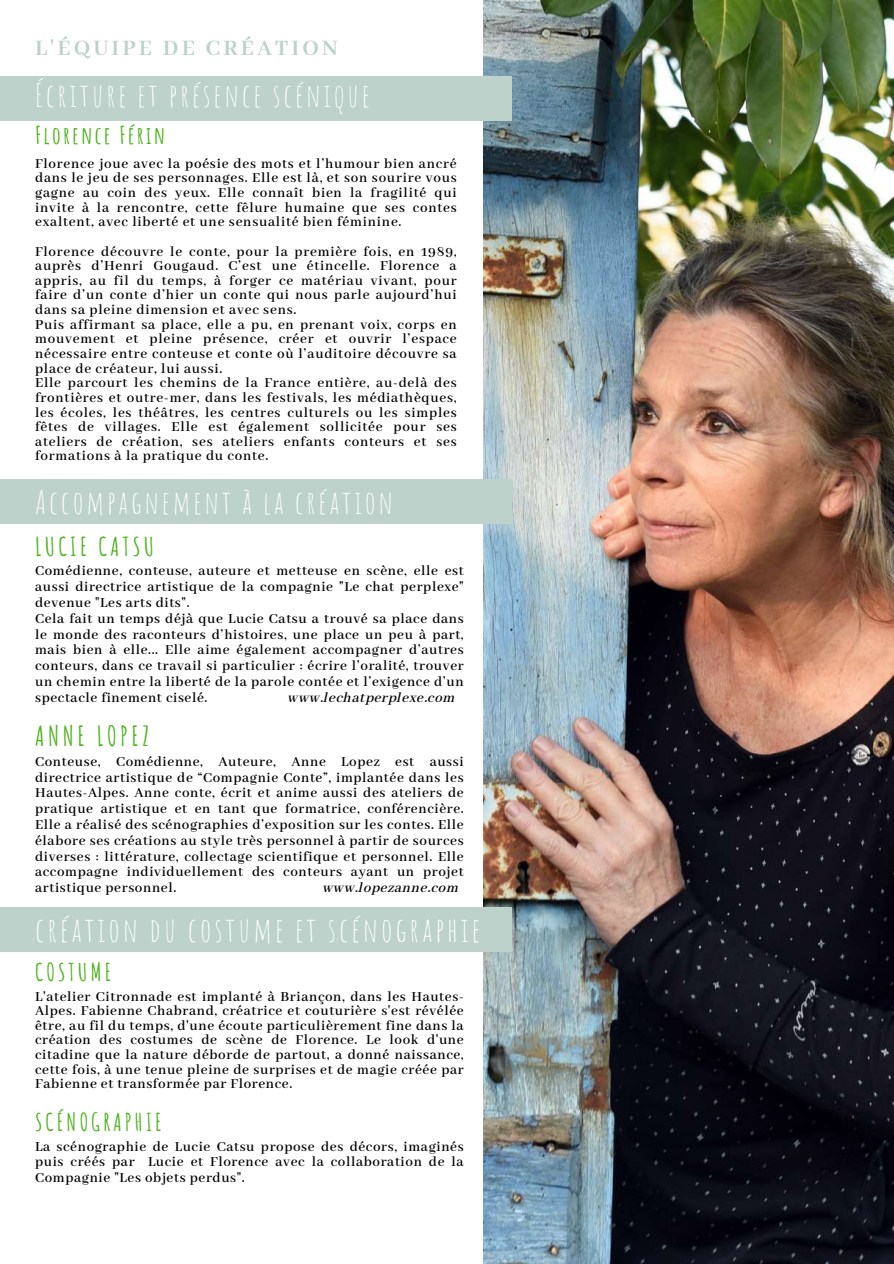
<style>
.page{position:relative;width:894px;height:1264px;background:#fff}
.page>*{position:absolute;margin:0;border:0;box-sizing:border-box;transform-origin:0 0}
.t1{font:33px "Amatic SC";letter-spacing:.09em;color:#fff}
.t2{font:31.5px "Amatic SC";letter-spacing:.09em;color:#fff}
.t3{font:700 27px "Amatic SC";letter-spacing:.13em;color:#4eb41e}
.t4{font:700 25.5px "Amatic SC";letter-spacing:.13em;color:#4eb41e}
.t5{font:700 24px "Amatic SC";letter-spacing:.13em;color:#4eb41e}
.t6{font:700 24px "Abhaya Libre";letter-spacing:.13em;color:#bcd2cb}
.t7{font:700 24px "Amatic SC";letter-spacing:.09em;color:#4eb41e}
.t8{font:600 15px/14.7px "Abhaya Libre";letter-spacing:.05em;color:#000;text-align:justify}
.t9{font:15px "CA Generated";letter-spacing:.04em;color:#000}
</style>
<div class="page">
<img style="left:484px;top:0;width:409px;height:1263px">
<div style="left:0;top:77px;width:511px;height:44px;background:#bcd2cb"></div>
<div style="left:0;top:480px;width:511px;height:44px;background:#bcd2cb"></div>
<div style="left:0;top:907px;width:511px;height:44px;background:#bcd2cb"></div>
<h3 class="t6" style="left:35px;top:35px;width:304px">L'ÉQUIPE DE CRÉATION</h3>
<h2 class="t2" style="left:35px;top:75px;width:336px">Écriture et présence scénique</h2>
<h3 class="t7" style="left:35px;top:119px;width:131px">Florence Férin</h3>
<p class="t8" style="left:35px;top:157px;width:423px">Florence joue avec la poésie des mots et l’humour bien ancré dans le jeu de ses personnages. Elle est là, et son sourire vous gagne au coin des yeux. Elle connaît bien la fragilité qui invite à la rencontre, cette fêlure humaine que ses contes exaltent, avec liberté et une sensualité bien féminine.</p>
<p class="t8" style="left:35px;top:244px;width:423px;text-align:left">Florence découvre le conte, pour la première fois, en 1989, auprès d’Henri Gougaud. C’est une étincelle. Florence a appris, au fil du temps, à forger ce matériau vivant, pour faire d’un conte d’hier un conte qui nous parle aujourd’hui dans sa pleine dimension et avec sens.<br>Puis affirmant sa place, elle a pu, en prenant voix, corps en mouvement et pleine présence, créer et ouvrir l’espace nécessaire entre conteuse et conte où l’auditoire découvre sa place de créateur, lui aussi.<br>Elle parcourt les chemins de la France entière, au-delà des frontières et outre-mer, dans les festivals, les médiathèques, les écoles, les théâtres, les centres culturels ou les simples fêtes de villages. Elle est également sollicitée pour ses ateliers de création, ses ateliers enfants conteurs et ses formations à la pratique du conte.</p>
<h2 class="t2" style="left:35px;top:481px;width:359px">Accompagnement à la création</h2>
<h3 class="t4" style="left:35px;top:529px;width:120px">LUCIE CATSU</h3>
<p class="t8" style="left:35px;top:564px;width:430px;line-height:15.8px;text-align:left">Comédienne, conteuse, auteure et metteuse en scène, elle est aussi directrice artistique de la compagnie "Le chat perplexe" devenue "Les arts dits".<br>Cela fait un temps déjà que Lucie Catsu a trouvé sa place dans le monde des raconteurs d’histoires, une place un peu à part, mais bien à elle... Elle aime également accompagner d’autres conteurs, dans ce travail si particulier : écrire l’oralité, trouver un chemin entre la liberté de la parole contée et l’exigence d’un spectacle finement ciselé.</p>
<p class="t9" style="left:288px;top:689px;width:169px">www.lechatperplexe.com</p>
<h3 class="t3" style="left:35px;top:718px;width:116px">ANNE LOPEZ</h3>
<p class="t8" style="left:35px;top:754px;width:430px;line-height:15.8px">Conteuse, Comédienne, Auteure, Anne Lopez est aussi directrice artistique de “Compagnie Conte”, implantée dans les Hautes-Alpes. Anne conte, écrit et anime aussi des ateliers de pratique artistique et en tant que formatrice, conférencière.<br>Elle a réalisé des scénographies d’exposition sur les contes. Elle élabore ses créations au style très personnel à partir de sources diverses : littérature, collectage scientifique et personnel. Elle accompagne individuellement des conteurs ayant un projet artistique personnel.</p>
<p class="t9" style="left:323px;top:879px;width:137px">www.lopezanne.com</p>
<h1 class="t1" style="left:35px;top:908px;width:446px">création du costume et scénographie</h1>
<h3 class="t5" style="left:35px;top:956px;width:78px">COSTUME</h3>
<p class="t8" style="left:35px;top:989px;width:430px">L'atelier Citronnade est implanté à Briançon, dans les Hautes-Alpes. Fabienne Chabrand, créatrice et couturière s'est révélée être, au fil du temps, d'une écoute particulièrement fine dans la création des costumes de scène de Florence. Le look d'une citadine que la nature déborde de partout, a donné naissance, cette fois, à une tenue pleine de surprises et de magie créée par Fabienne et transformée par Florence.</p>
<h3 class="t5" style="left:35px;top:1106px;width:128px">SCÉNOGRAPHIE</h3>
<p class="t8" style="left:35px;top:1138px;width:430px;line-height:15.8px">La scénographie de Lucie Catsu propose des décors, imaginés puis créés par Lucie et Florence avec la collaboration de la Compagnie "Les objets perdus".</p>
</div>
